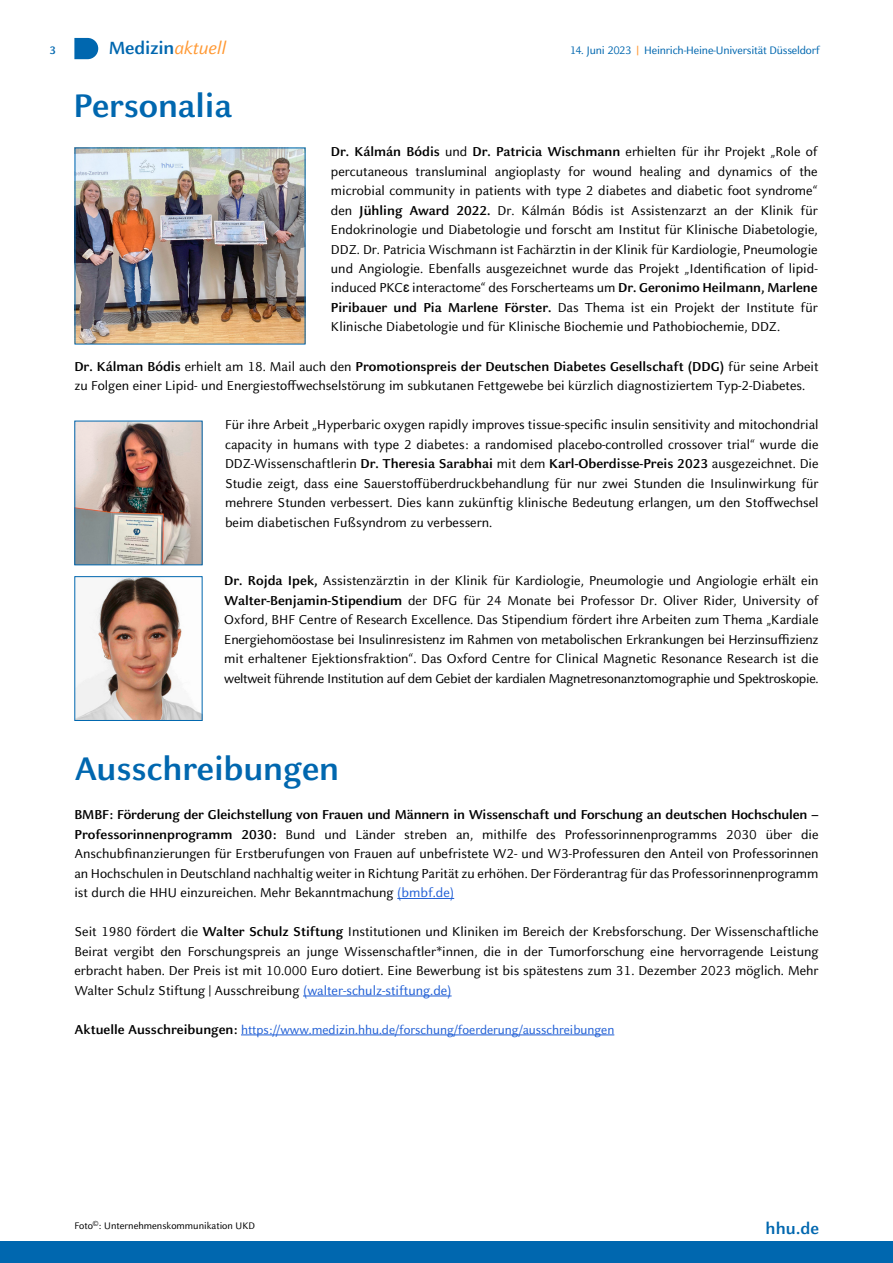
<style>
.page{position:relative;width:893px;height:1263px;background:#fff}
.page>*{position:absolute;margin:0;border:0;box-sizing:border-box;transform-origin:0 0}
.t1{font:700 36px "HHU Celeste Sans";color:#0067af}
.t2{font:700 19.5px "HHU Celeste Sans";letter-spacing:-.01em;color:#0067af}
.t3{font:700 18px "HHU Celeste Sans";color:#0067af}
.t4{font:14.25px/19.5px "HHU Celeste Sans";color:#000;text-align:justify}
.t5{font:13.5px "HHU Celeste Sans";color:#215fd5}
.t6{font:12px "HHU Celeste Sans";letter-spacing:-.015em;color:#0067af}
.t7{font:700 12px "HHU Celeste Sans";color:#0067af}
.t8{font:10.5px "HHU Celeste Sans";color:#000}
.s1{font-weight:400;font-style:italic;color:#ff9832}
.s2{font-weight:700;color:#ff9832}
.s3{font-weight:700}
.s4{font-family:"Arial"}
.s5{color:#215fd5}
.s6{font-weight:700;font-size:14.25px;color:#000}
</style>
<div class="page">
<div style="left:0;top:1242px;width:893px;height:21px;background:#0067af"></div>
<img style="left:77px;top:150px;width:226px;height:192px">
<hr style="left:397px;top:898px;width:57px;height:1px;background:#215fd5">
<hr style="left:303px;top:995px;width:149px;height:1px;background:#215fd5">
<hr style="left:241px;top:1034px;width:373px;height:1px;background:#215fd5">
<img style="left:76px;top:578px;width:124px;height:141px">
<div style="left:74px;top:576px;width:128px;height:145px;border:1px solid #0067af"></div>
<img style="left:76px;top:423px;width:124px;height:140px">
<svg style="left:74px;top:38px;width:24px;height:21px"></svg>
<p class="t7" style="left:50px;top:42px;width:8px">3</p>
<h2 class="t2" style="left:109px;top:35px;width:119px">Medizin<span class="s1">aktuell</span></h2>
<p class="t6" style="left:570px;top:43px;width:251px">14. Juni 2023 <span class="s2">|</span> Heinrich-Heine-Universität Düsseldorf</p>
<h1 class="t1" style="left:74px;top:83px;width:160px">Personalia</h1>
<p class="t4" style="left:331px;top:141px;width:488px"><span class="s3">Dr. Kálmán Bódis</span> und <span class="s3">Dr. Patricia Wischmann</span> erhielten für ihr Projekt „Role of percutaneous transluminal angioplasty for wound healing and dynamics of the microbial community in patients with type 2 diabetes and diabetic foot syndrome“ den <span class="s3">Jühling Award 2022.</span> Dr. Kálmán Bódis ist Assistenzarzt an der Klinik für Endokrinologie und Diabetologie und forscht am Institut für Klinische Diabetologie, DDZ. Dr. Patricia Wischmann ist Fachärztin in der Klinik für Kardiologie, Pneumologie und Angiologie. Ebenfalls ausgezeichnet wurde das Projekt „Identification of lipid&shy;induced PKC<span class="s4">ԑ</span> interactome“ des Forscherteams um <span class="s3">Dr. Geronimo Heilmann, Marlene Piribauer und Pia Marlene Förster.</span> Das Thema ist ein Projekt der Institute für Klinische Diabetologie und für Klinische Biochemie und Pathobiochemie, DDZ.</p>
<p class="t4" style="left:74px;top:356px;width:746px"><span class="s3">Dr. Kálman Bódis</span> erhielt am 18. Mail auch den <span class="s3">Promotionspreis der Deutschen Diabetes Gesellschaft (DDG)</span> für seine Arbeit zu Folgen einer Lipid- und Energiestoffwechselstörung im subkutanen Fettgewebe bei kürzlich diagnostiziertem Typ-2-Diabetes.</p>
<p class="t4" style="left:225px;top:414px;width:595px">Für ihre Arbeit „Hyperbaric oxygen rapidly improves tissue-specific insulin sensitivity and mitochondrial capacity in humans with type 2 diabetes: a randomised placebo-controlled crossover trial“ wurde die DDZ-Wissenschaftlerin <span class="s3">Dr. Theresia Sarabhai</span> mit dem <span class="s3">Karl-Oberdisse-Preis 2023</span> ausgezeichnet. Die Studie zeigt, dass eine Sauerstoffüberdruckbehandlung für nur zwei Stunden die Insulinwirkung für mehrere Stunden verbessert. Dies kann zukünftig klinische Bedeutung erlangen, um den Stoffwechsel beim diabetischen Fußsyndrom zu verbessern.</p>
<p class="t4" style="left:224px;top:570px;width:596px"><span class="s3">Dr. Rojda Ipek,</span> Assistenzärztin in der Klinik für Kardiologie, Pneumologie und Angiologie erhält ein <span class="s3">Walter-Benjamin-Stipendium</span> der DFG für 24 Monate bei Professor Dr. Oliver Rider, University of Oxford, BHF Centre of Research Excellence. Das Stipendium fördert ihre Arbeiten zum Thema „Kardiale Energiehomöostase bei Insulinresistenz im Rahmen von metabolischen Erkrankungen bei Herzinsuffizienz mit erhaltener Ejektionsfraktion“. Das Oxford Centre for Clinical Magnetic Resonance Research ist die weltweit führende Institution auf dem Gebiet der kardialen Magnetresonanztomographie und Spektroskopie.</p>
<h1 class="t1" style="left:74px;top:746px;width:266px">Ausschreibungen</h1>
<p class="t4" style="left:74px;top:804px;width:746px"><span class="s3">BMBF: Förderung der Gleichstellung von Frauen und Männern in Wissenschaft und Forschung an deutschen Hochschulen – Professorinnenprogramm 2030:</span> Bund und Länder streben an, mithilfe des Professorinnenprogramms 2030 über die Anschubfinanzierungen für Erstberufungen von Frauen auf unbefristete W2- und W3-Professuren den Anteil von Professorinnen an Hochschulen in Deutschland nachhaltig weiter in Richtung Parität zu erhöhen. Der Förderantrag für das Professorinnenprogramm ist durch die HHU einzureichen. Mehr Bekanntmachung <span class="s5">(bmbf.de)</span></p>
<p class="t4" style="left:74px;top:921px;width:746px">Seit 1980 fördert die <span class="s3">Walter Schulz Stiftung</span> Institutionen und Kliniken im Bereich der Krebsforschung. Der Wissenschaftliche Beirat vergibt den Forschungspreis an junge Wissenschaftler*innen, die in der Tumorforschung eine hervorragende Leistung erbracht haben. Der Preis ist mit 10.000 Euro dotiert. Eine Bewerbung ist bis spätestens zum 31. Dezember 2023 möglich. Mehr Walter Schulz Stiftung | Ausschreibung <span class="s5">(walter-schulz-stiftung.de)</span></p>
<p class="t5" style="left:74px;top:1021px;width:541px"><span class="s6">Aktuelle Ausschreibungen:</span> https://www.medizin.hhu.de/forschung/foerderung/ausschreibungen</p>
<p class="t8" style="left:74px;top:1219px;width:182px">Foto<sup>©</sup>: Unternehmenskommunikation UKD</p>
<p class="t3" style="left:765px;top:1217px;width:55px">hhu.de</p>
</div>
